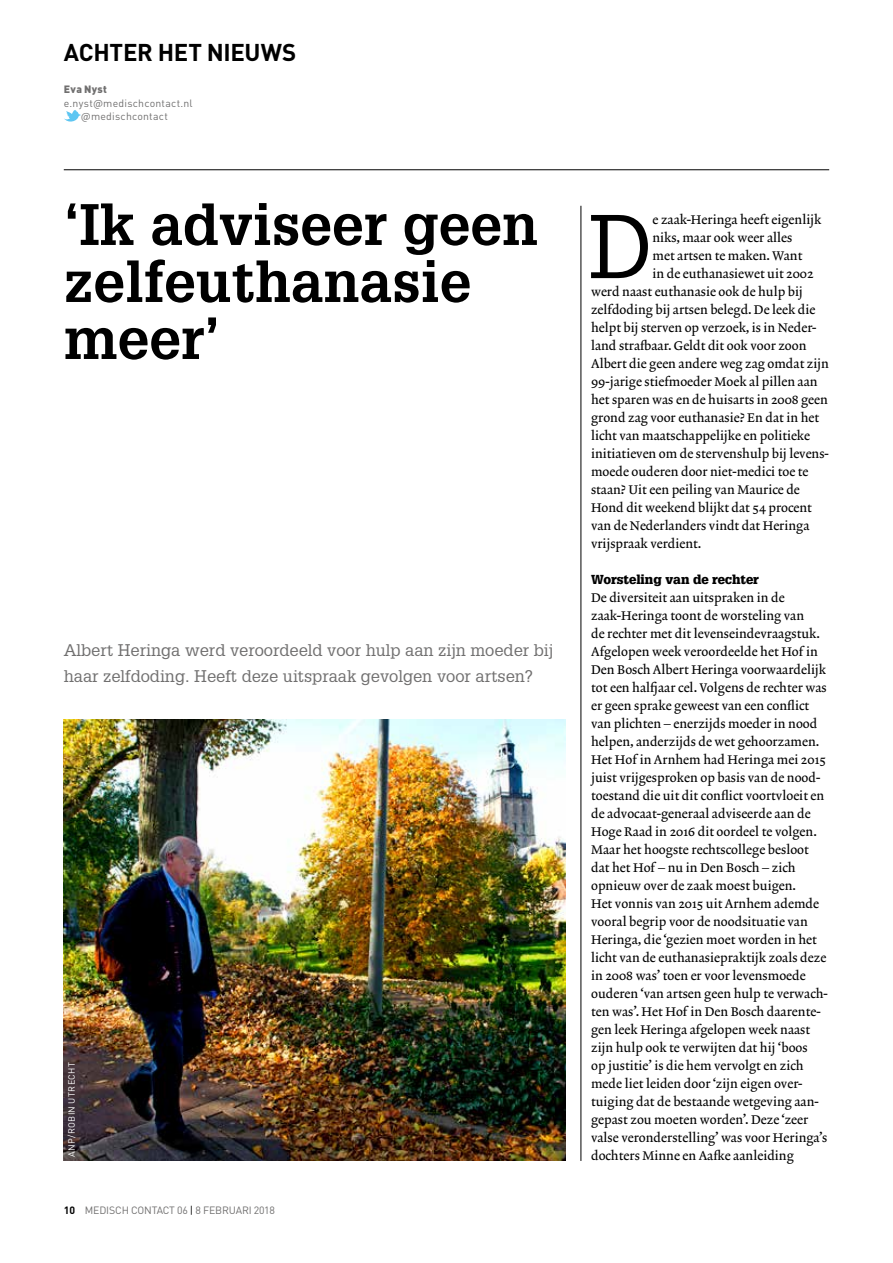
<style>
.page{position:relative;width:893px;height:1263px;background:#fff}
.page>*{position:absolute;margin:0;border:0;box-sizing:border-box;transform-origin:0 0}
.t1{font:88.2px "Glypha LT Std";color:#000}
.t2{font:700 57px/57px "Glypha LT Std";color:#000}
.t3{font:700 24px "DINOT";letter-spacing:-.015em;color:#000}
.t4{font:16.5px/25.5px "Glypha LT Std";color:#706f6f}
.t5{font:12.75px/18px "Lexicon No 2 Roman A";color:#000}
.t6{font:900 12.75px "Glypha LT Std";color:#000}
.t7{font:10.5px/13.5px "DINOT";letter-spacing:.02em;color:#706f6f}
.t8{font:10.5px "DINOT";letter-spacing:-.015em;color:#706f6f}
.t9{font:900 10.5px "DINOT";letter-spacing:.03em;color:#706f6f}
.t10{font:9px "DINOT";letter-spacing:.04em;color:#fff}
.s1{font-weight:700;color:#000}
.s2{color:#000}
</style>
<div class="page">
<hr style="left:64px;top:169px;width:765px;height:1px;background:#000">
<svg style="left:64px;top:110px;width:17px;height:12px"></svg>
<hr style="left:580px;top:206px;width:1px;height:955px;background:#000">
<img style="left:64px;top:719px;width:502px;height:442px">
<h3 class="t3" style="left:64px;top:36px;width:234px">ACHTER HET NIEUWS</h3>
<p class="t9" style="left:64px;top:82px;width:45px">Eva Nyst</p>
<p class="t7" style="left:81px;top:96px;width:113px;text-indent:-17px">e.nyst@medischcontact.nl @medischcontact</p>
<h2 class="t2" style="left:64px;top:195px;width:476px">‘Ik adviseer geen zelfeuthanasie meer’</h2>
<p class="t4" style="left:64px;top:637px;width:491px">Albert Heringa werd veroordeeld voor hulp aan zijn moeder bij haar zelfdoding. Heeft deze uitspraak gevolgen voor artsen?</p>
<p class="t10" style="left:66px;top:1156px;width:96px;rotate:-90deg">ANP/ROBIN UTRECHT</p>
<p class="t8" style="left:64px;top:1204px;width:213px"><span class="s1">10</span> MEDISCH CONTACT 06 <span class="s2">|</span> 8 FEBRUARI 2018</p>
<h1 class="t1" style="left:589px;top:193px;width:65px">D</h1>
<p class="t5" style="left:652px;top:211px;width:170px">e zaak-Heringa heeft eigenlijk</p>
<p class="t5" style="left:652px;top:229px;width:141px">niks, maar ook weer alles</p>
<p class="t5" style="left:652px;top:247px;width:151px">met artsen te maken. Want</p>
<p class="t5" style="left:652px;top:265px;width:163px">in de euthanasiewet uit 2002</p>
<p class="t5" style="left:591px;top:283px;width:213px">werd naast euthanasie ook de hulp bij</p>
<p class="t5" style="left:591px;top:301px;width:226px">zelfdoding bij artsen belegd. De leek die</p>
<p class="t5" style="left:591px;top:319px;width:227px">helpt bij sterven op verzoek, is in Neder-</p>
<p class="t5" style="left:591px;top:337px;width:217px">land strafbaar. Geldt dit ook voor zoon</p>
<p class="t5" style="left:591px;top:355px;width:239px">Albert die geen andere weg zag omdat zijn</p>
<p class="t5" style="left:591px;top:373px;width:228px">99-jarige stiefmoeder Moek al pillen aan</p>
<p class="t5" style="left:591px;top:391px;width:238px">het sparen was en de huisarts in 2008 geen</p>
<p class="t5" style="left:591px;top:409px;width:230px">grond zag voor euthanasie? En dat in het</p>
<p class="t5" style="left:591px;top:427px;width:221px">licht van maatschappelijke en politieke</p>
<p class="t5" style="left:591px;top:445px;width:239px">initiatieven om de stervenshulp bij levens-</p>
<p class="t5" style="left:591px;top:463px;width:219px">moede ouderen door niet-medici toe te</p>
<p class="t5" style="left:591px;top:481px;width:210px">staan? Uit een peiling van Maurice de</p>
<p class="t5" style="left:591px;top:499px;width:222px">Hond dit weekend blijkt dat 54 procent</p>
<p class="t5" style="left:591px;top:517px;width:220px">van de Nederlanders vindt dat Heringa</p>
<p class="t5" style="left:591px;top:535px;width:112px">vrijspraak verdient.</p>
<p class="t6" style="left:591px;top:572px;width:169px">Worsteling van de rechter</p>
<p class="t5" style="left:591px;top:589px;width:238px">De diversiteit aan uitspraken in de zaak-Heringa toont de worsteling van<br>de rechter met dit levenseindevraagstuk.<br>Afgelopen week veroordeelde het Hof in Den Bosch Albert Heringa voorwaardelijk tot een halfjaar cel. Volgens de rechter was er geen sprake geweest van een conflict van plichten – enerzijds moeder in nood helpen, anderzijds de wet gehoorzamen.<br>Het Hof in Arnhem had Heringa mei 2015 juist vrijgesproken op basis van de nood&shy;toestand die uit dit conflict voortvloeit en de advocaat-generaal adviseerde aan de Hoge Raad in 2016 dit oordeel te volgen.<br>Maar het hoogste rechtscollege besloot dat het Hof – nu in Den Bosch – zich opnieuw over de zaak moest buigen.<br>Het vonnis van 2015 uit Arnhem ademde vooral begrip voor de noodsituatie van Heringa, die ‘gezien moet worden in het licht van de euthanasiepraktijk zoals deze in 2008 was’ toen er voor levensmoede ouderen ‘van artsen geen hulp te verwach&shy;ten was’. Het Hof in Den Bosch daarente&shy;gen leek Heringa afgelopen week naast zijn hulp ook te verwijten dat hij ‘boos<br>op justitie’ is die hem vervolgt en zich mede liet leiden door ‘zijn eigen over&shy;tuiging dat de bestaande wetgeving aan&shy;gepast zou moeten worden’. Deze ‘zeer valse veronderstelling’ was voor Heringa’s dochters Minne en Aafke aanleiding</p>
</div>
